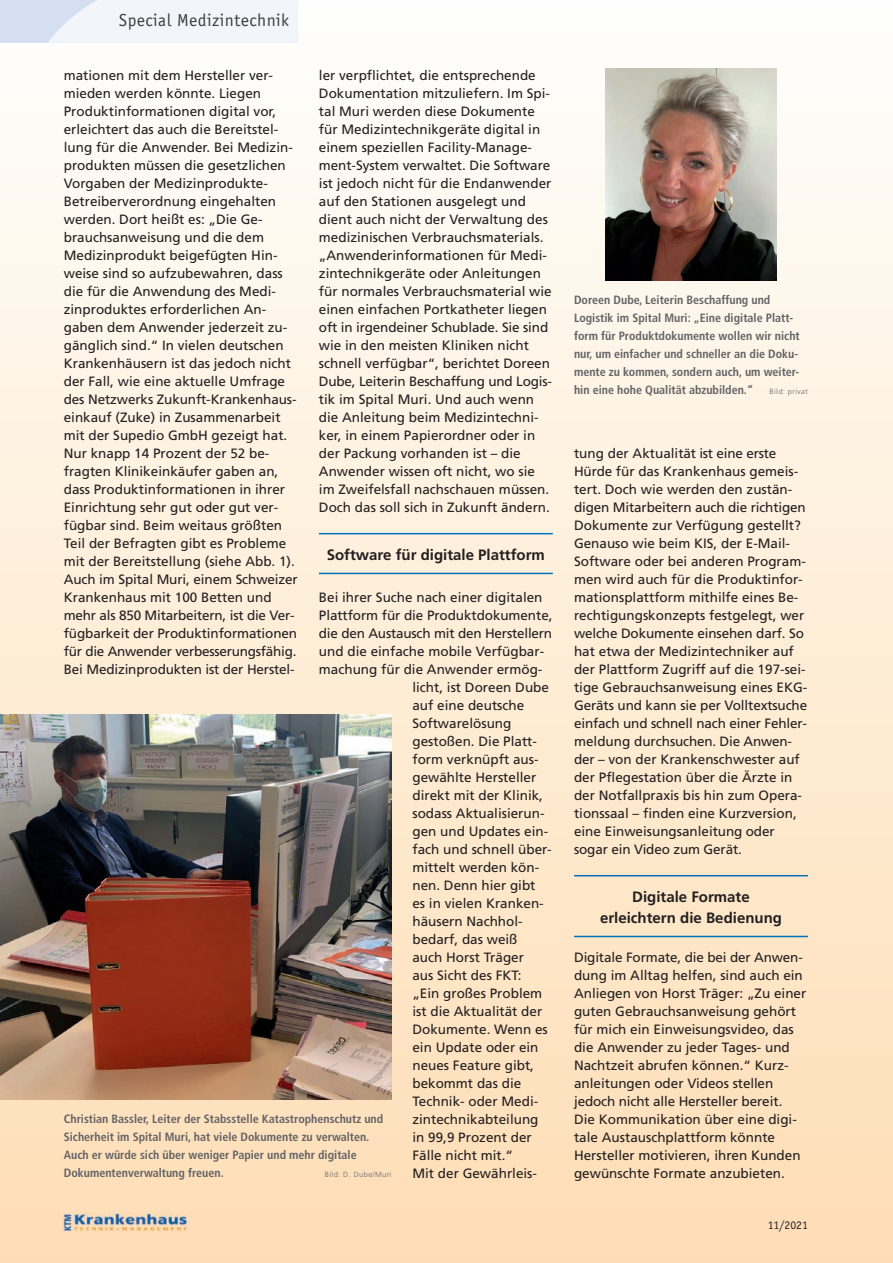
<style>
.page{position:relative;width:893px;height:1263px;background:#fff}
.page>*{position:absolute;margin:0;border:0;box-sizing:border-box;transform-origin:0 0}
.t1{font:18px "Officina Sans";letter-spacing:.03em;color:#3e3e3f}
.t2{font:700 15px/21px "Frutiger";color:#231f20;text-align:center}
.t3{font:13.5px/18px "Frutiger";color:#231f20}
.t4{font:700 condensed 12px/18px "Frutiger";color:#636366}
.t5{font:12px "Officina Sans";color:#231f20}
.t6{font:300 7.5px "Frutiger";letter-spacing:.055em;color:#636366}
</style>
<div class="page">
<div style="left:0;top:0;width:893px;height:1263px;background:linear-gradient(to bottom,#fefefc,#feddb5)"></div>
<img style="left:64px;top:1213px;width:123px;height:18px">
<div style="left:0;top:0;width:298px;height:43px;background:#d4e0f1"></div>
<svg style="left:48px;top:0;width:250px;height:43px;background:#eff3f9"></svg>
<hr style="left:319px;top:533px;width:234px;height:1px;background:#0072bc">
<hr style="left:319px;top:573px;width:234px;height:1px;background:#0072bc">
<img style="left:606px;top:68px;width:170px;height:213px">
<img style="left:0;top:715px;width:391px;height:384px">
<hr style="left:574px;top:875px;width:234px;height:1px;background:#0072bc">
<hr style="left:574px;top:936px;width:234px;height:1px;background:#0072bc">
<h1 class="t1" style="left:119px;top:13px;width:172px">Special Medizintechnik</h1>
<p class="t3" style="left:64px;top:67px;width:236px">mationen mit dem Hersteller ver - mieden werden könnte. Liegen Produktinformationen digital vor, erleichtert das auch die Bereitstel&shy;lung für die An wender. Bei Medizin&shy;produkten müssen die gesetzlichen Vorgaben der Medizinprodukte-Betreiberverordnung eingehalten werden. Dort heißt es: „Die Ge - brauchsanweisung und die dem Medizinprodukt bei gefügten Hin&shy;weise sind so aufzubewahren, dass die für die Anwendung des Medi - zinproduktes erforderlichen An - gaben dem Anwender jederzeit zu - gänglich sind.“ In vielen deutschen Krankenhäusern ist das jedoch nicht der Fall, wie eine aktuelle Umfrage des Netzwerks Zukunft-Krankenhaus&shy;einkauf (Zuke) in Zusammen arbeit mit der Supedio GmbH ge zeigt hat.<br>Nur knapp 14 Prozent der 52 be - fragten Klinikeinkäufer gaben an, dass Produktinformationen in ihrer Einrichtung sehr gut oder gut ver&shy;fügbar sind. Beim weitaus größten Teil der Befragten gibt es Probleme mit der Bereitstellung (siehe Abb. 1).<br>Auch im Spital Muri, einem Schweizer Krankenhaus mit 100 Betten und mehr als 850 Mitarbeitern, ist die Ver - fügbarkeit der Produktinformationen für die Anwender verbesserungsfähig.<br>Bei Medizinpro dukten ist der Herstel -</p>
<p class="t3" style="left:319px;top:66px;width:234px">ler verpflichtet, die entsprechende Dokumentation mitzuliefern. Im Spi&shy;tal Muri werden diese Dokumente für Medizin tech nik geräte digital in einem speziellen Facility-Manage&shy;ment-System ver waltet. Die Software ist jedoch nicht für die Endanwender auf den Stationen ausgelegt und dient auch nicht der Verwaltung des medizinischen Verbrauchsmaterials. „Anwenderinformationen für Medi&shy;zintechnikgeräte oder Anleitungen für normales Verbrauchsmaterial wie einen einfachen Portkatheter liegen oft in irgendeiner Schublade. Sie sind wie in den meisten Kliniken nicht schnell verfügbar“, berichtet Doreen Dube, Leiterin Beschaffung und Logis&shy;tik im Spital Muri. Und auch wenn die Anleitung beim Medizintechni&shy;ker, in einem Papierordner oder in der Packung vorhanden ist – die Anwender wissen oft nicht, wo sie im Zweifelsfall nachschauen müssen.<br>Doch das soll sich in Zukunft ändern.</p>
<p class="t2" style="left:327px;top:544px;width:220px">Software für digitale Plattform</p>
<p class="t3" style="left:319px;top:589px;width:225px">Bei ihrer Suche nach einer digitalen</p>
<p class="t3" style="left:319px;top:607px;width:235px">Plattform für die Produktdokumente,</p>
<p class="t3" style="left:319px;top:625px;width:235px">die den Austausch mit den Herstellern</p>
<p class="t3" style="left:319px;top:643px;width:227px">und die einfache mobile Verfügbar -</p>
<p class="t3" style="left:319px;top:661px;width:225px">machung für die An wender ermög-</p>
<p class="t3" style="left:412px;top:679px;width:138px">licht, ist Doreen Dube</p>
<p class="t3" style="left:412px;top:697px;width:113px">auf eine deutsche</p>
<p class="t3" style="left:412px;top:715px;width:101px">Softwarelösung</p>
<p class="t3" style="left:412px;top:733px;width:126px">gestoßen. Die Platt-</p>
<p class="t3" style="left:412px;top:751px;width:128px">form verknüpft aus-</p>
<p class="t3" style="left:412px;top:769px;width:125px">gewählte Hersteller</p>
<p class="t3" style="left:412px;top:786px;width:132px">direkt mit der Klinik,</p>
<p class="t3" style="left:412px;top:804px;width:134px">so dass Aktualisierun-</p>
<p class="t3" style="left:412px;top:822px;width:137px">gen und Updates ein-</p>
<p class="t3" style="left:412px;top:840px;width:141px">fach und schnell über-</p>
<p class="t3" style="left:412px;top:858px;width:128px">mittelt werden kön-</p>
<p class="t3" style="left:412px;top:876px;width:125px">nen. Denn hier gibt</p>
<p class="t3" style="left:412px;top:894px;width:133px">es in vielen Kranken-</p>
<p class="t3" style="left:412px;top:912px;width:112px">häusern Nachhol -</p>
<p class="t3" style="left:412px;top:930px;width:107px">bedarf, das weiß</p>
<p class="t3" style="left:412px;top:948px;width:113px">auch Horst Träger</p>
<p class="t3" style="left:412px;top:966px;width:111px">aus Sicht des FKT:</p>
<p class="t3" style="left:412px;top:984px;width:131px">„Ein großes Problem</p>
<p class="t3" style="left:412px;top:1002px;width:131px">ist die Aktualität der</p>
<p class="t3" style="left:412px;top:1020px;width:137px">Dokumente. Wenn es</p>
<p class="t3" style="left:412px;top:1038px;width:128px">ein Update oder ein</p>
<p class="t3" style="left:412px;top:1056px;width:123px">neues Feature gibt,</p>
<p class="t3" style="left:412px;top:1074px;width:110px">bekommt das die</p>
<p class="t3" style="left:412px;top:1092px;width:127px">Technik- oder Medi-</p>
<p class="t3" style="left:412px;top:1110px;width:128px">zintechnikabteilung</p>
<p class="t3" style="left:412px;top:1128px;width:121px">in 99,9 Prozent der</p>
<p class="t3" style="left:412px;top:1146px;width:102px">Fälle nicht mit.“</p>
<p class="t3" style="left:412px;top:1164px;width:126px">Mit der Gewährleis-</p>
<p class="t4" style="left:64px;top:1110px;width:321px">Christian Bassler, Leiter der Stabsstelle Katastrophenschutz und Sicherheit im Spital Muri, hat viele Dokumente zu verwalten.<br>Auch er würde sich über weniger Papier und mehr digitale Dokumenten verwaltung freuen.</p>
<p class="t6" style="left:325px;top:1170px;width:68px">Bild: D. Dube/Muri</p>
<p class="t4" style="left:574px;top:291px;width:227px">Doreen Dube, Leiterin Beschaffung und Logistik im Spital Muri: „Eine digitale Platt&shy;form für Produktdokumente wollen wir nicht nur, um einfacher und schneller an die Doku&shy;mente zu kommen, sondern auch, um weiter&shy;hin eine hohe Qualität abzubilden.“</p>
<p class="t6" style="left:770px;top:387px;width:40px">Bild: privat</p>
<p class="t3" style="left:574px;top:445px;width:235px">tung der Aktualität ist eine erste Hürde für das Krankenhaus gemeis&shy;tert. Doch wie werden den zustän - digen Mitarbeitern auch die richtigen Dokumente zur Verfügung ge stellt?<br>Ge nauso wie beim KIS, der E-Mail-Software oder bei anderen Program&shy;men wird auch für die Produktinfor&shy;mationsplattform mithilfe eines Be - rechtigungskonzepts festgelegt, wer welche Dokumente einsehen darf. So hat etwa der Medizintechniker auf der Plattform Zugriff auf die 197-sei&shy;tige Ge brauchsanweisung eines EKG-Geräts und kann sie per Volltext suche einfach und schnell nach einer Fehler&shy;meldung durch suchen. Die Anwen&shy;der – von der Krankenschwester auf der Pflege station über die Ärzte in der Notfallpraxis bis hin zum Opera&shy;tionssaal – finden eine Kurzversion, eine Einweisungsanleitung oder sogar ein Video zum Gerät.</p>
<p class="t2" style="left:600px;top:886px;width:183px">Digitale Formate erleichtern die Bedienung</p>
<p class="t3" style="left:574px;top:949px;width:234px">Digitale Formate, die bei der An wen - dung im Alltag helfen, sind auch ein Anliegen von Horst Träger: „Zu einer guten Gebrauchsanweisung gehört für mich ein Einweisungs video, das die Anwender zu jeder Tages- und Nachtzeit abrufen können.“ Kurz - anleitungen oder Videos stellen jedoch nicht alle Hersteller be reit.<br>Die Kommunikation über eine digi&shy;tale Austauschplattform könnte<br>Her steller motivieren, ihren Kunden gewünschte Formate anzubieten.</p>
<p class="t5" style="left:768px;top:1221px;width:42px">11/2021</p>
</div>
